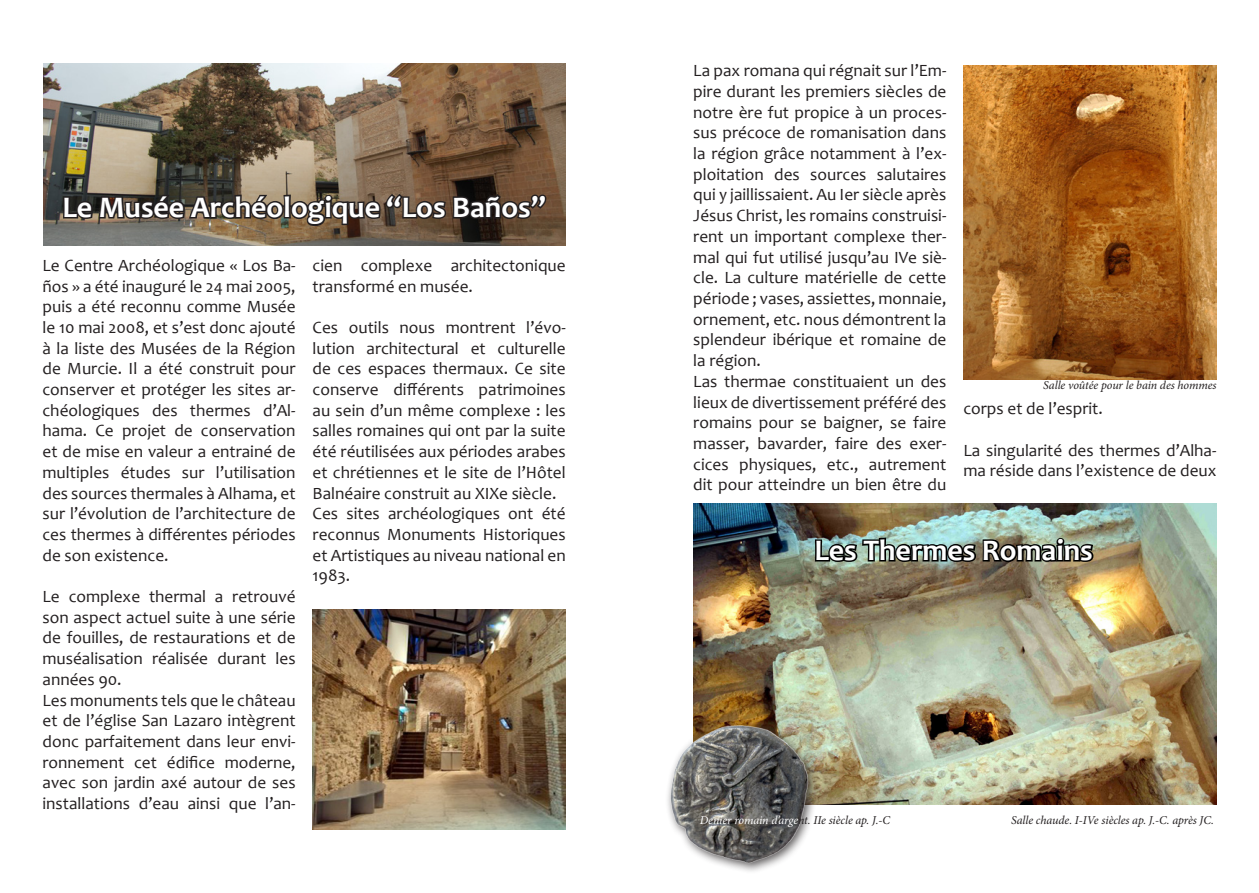
<style>
.page{position:relative;width:1259px;height:893px;background:#fff}
.page>*{position:absolute;margin:0;border:0;box-sizing:border-box;transform-origin:0 0}
.t1{font:700 30px "Candara";color:#fff}
.t2{font:17.25px/20.7px "Candara";color:#231f20;text-align:justify}
.t3{font:italic 12px "Minion Pro";letter-spacing:-.01em;color:#231f20}
.s1{color:#fff}
</style>
<div class="page">
<img style="left:693px;top:504px;width:523px;height:301px">
<img style="left:44px;top:64px;width:522px;height:182px">
<svg style="left:61px;top:192px;width:487px;height:36px;background:#4c4035"></svg>
<img style="left:667px;top:697px;width:167px;height:175px">
<img style="left:313px;top:610px;width:253px;height:219px">
<img style="left:963px;top:65px;width:253px;height:315px">
<img style="left:813px;top:536px;width:282px;height:28px">
<p class="t1" style="left:62px;top:188px;width:485px">Le Musée Archéologique “Los Baños”</p>
<p class="t2" style="left:43px;top:255px;width:255px">Le Centre Archéologique « Los Ba&shy;ños » a été inauguré le 24 mai 2005, puis a été reconnu comme Musée le 10 mai 2008, et s’est donc ajouté à la liste des Musées de la Région de Murcie. Il a été construit pour conserver et protéger les sites ar&shy;chéologiques des thermes d’Al&shy;hama. Ce projet de conservation et de mise en valeur a entrainé de multiples études sur l’utilisation des sources thermales à Alhama, et sur l’évolution de l’architecture de ces thermes à différentes périodes de son existence.</p>
<p class="t2" style="left:43px;top:586px;width:254px">Le complexe thermal a retrouvé son aspect actuel suite à une série de fouilles, de restaurations et de muséalisation réalisée durant les années 90.</p>
<p class="t2" style="left:43px;top:689px;width:255px">Les monuments tels que le château et de l’église San Lazaro intègrent donc parfaitement dans leur envi&shy;ronnement cet édifice moderne, avec son jardin axé autour de ses installations d’eau ainsi que l’an-</p>
<p class="t2" style="left:313px;top:255px;width:255px">cien complexe architectonique transformé en musée.</p>
<p class="t2" style="left:313px;top:317px;width:255px">Ces outils nous montrent l’évo&shy;lution architectural et culturelle de ces espaces thermaux. Ce site conserve différents patrimoines au sein d’un même complexe : les salles romaines qui ont par la suite été réutilisées aux périodes arabes et chrétiennes et le site de l’Hôtel Balnéaire construit au XIXe siècle.</p>
<p class="t2" style="left:313px;top:503px;width:255px">Ces sites archéologiques ont été reconnus Monuments Historiques et Artistiques au niveau national en 1983.</p>
<p class="t2" style="left:693px;top:60px;width:255px">La pax romana qui régnait sur l’Em&shy;pire durant les premiers siècles de notre ère fut propice à un proces&shy;sus précoce de romanisation dans la région grâce notamment à l’ex&shy;ploitation des sources salutaires qui y jaillissaient. Au Ier siècle après Jésus Christ, les romains construisi&shy;rent un important complexe ther&shy;mal qui fut utilisé jusqu’au IVe siè&shy;cle. La culture matérielle de cette période ; vases, assiettes, monnaie, ornement, etc. nous démontrent la splendeur ibérique et romaine de la région.</p>
<p class="t2" style="left:693px;top:371px;width:254px">Las thermae constituaient un des lieux de divertissement préféré des romains pour se baigner, se faire masser, bavarder, faire des exer&shy;cices physiques, etc., autrement dit pour atteindre un bien être du</p>
<p class="t3" style="left:1043px;top:377px;width:175px">Salle voûtée pour le bain des hommes</p>
<p class="t2" style="left:963px;top:398px;width:141px">corps et de l’esprit.</p>
<p class="t2" style="left:963px;top:440px;width:254px">La singularité des thermes d’Alha&shy;ma réside dans l’existence de deux</p>
<p class="t1" style="left:814px;top:531px;width:280px">Les Thermes Romains</p>
<p class="t3" style="left:699px;top:812px;width:192px"><span class="s1">Denier romain d’arge</span>nt. IIe siècle ap. J.-C</p>
<p class="t3" style="left:1011px;top:812px;width:204px">Salle chaude. I-IVe siècles ap. J.-C. après JC.</p>
</div>
